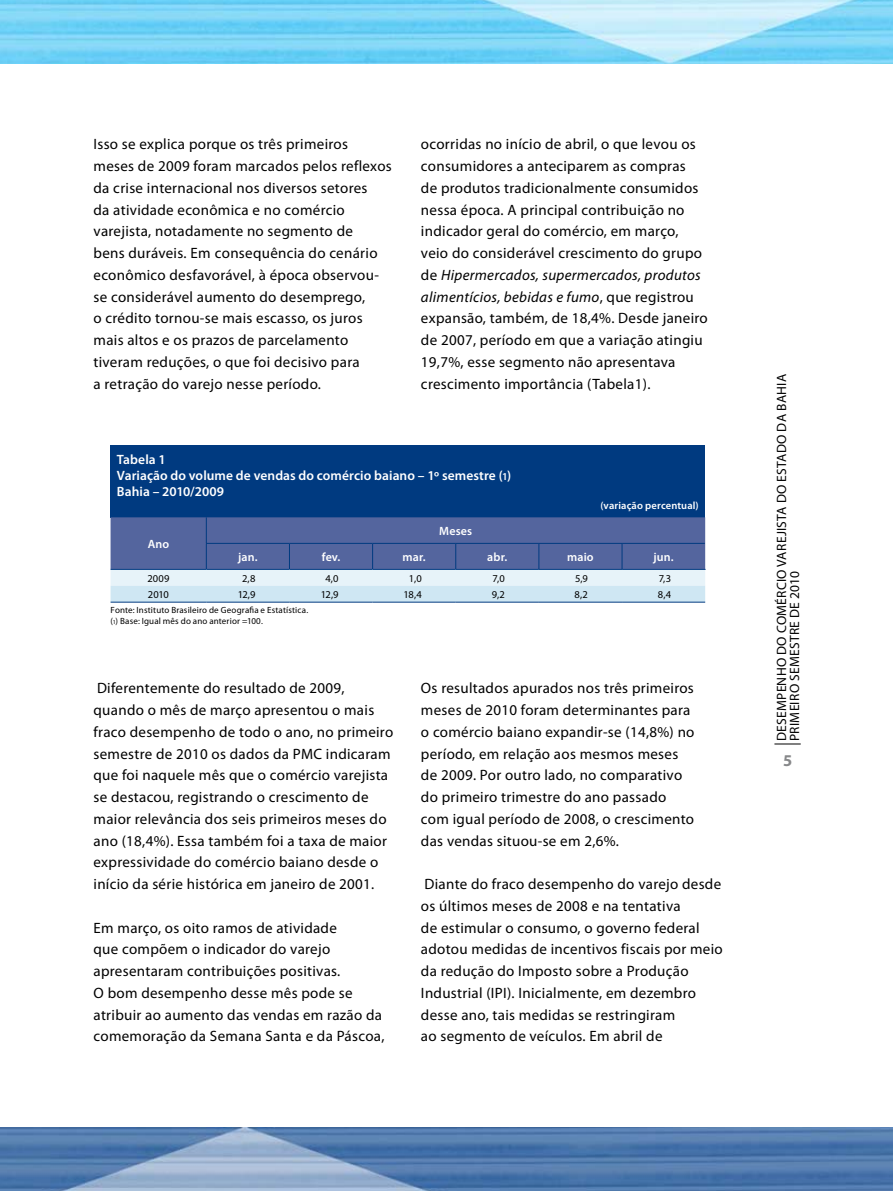
<style>
.page{position:relative;width:893px;height:1191px;background:#fff}
.page>*{position:absolute;margin:0;border:0;box-sizing:border-box;transform-origin:0 0}
.t1{font:700 16.5px "Myriad Pro";color:#87888a}
.t2{font:15px/21.8px "Myriad Pro";letter-spacing:.02em;color:#000}
.t3{font:600 13.5px/16.2px "Myriad Pro";letter-spacing:.005em;color:#fff}
.t4{font:13.5px/13.2px "Myriad Pro";letter-spacing:.02em;color:#000}
.t5{font:600 12px "Myriad Pro";letter-spacing:.01em;color:#fff}
.t6{font:10.5px "Myriad Pro";letter-spacing:-.03em;color:#000}
.t7{font:600 10.5px "Myriad Pro";letter-spacing:.015em;color:#fff}
.t8{font:9px/10.5px "Myriad Pro";letter-spacing:.015em;color:#000}
.s1{font-style:italic}
.s2{font-size:10.5px}
.s3{font-size:6px}
</style>
<div class="page">
<img style="left:0;top:1127px;width:893px;height:64px">
<img style="left:0;top:0;width:893px;height:64px">
<svg style="left:774px;top:743px;width:27px;height:1px"></svg>
<div style="left:111px;top:445px;width:594px;height:72px;background:#003a80"></div>
<svg style="left:111px;top:517px;width:594px;height:85px;background:#8597be"></svg>
<hr style="left:289px;top:543px;width:84px;height:1px;background:#003a80">
<hr style="left:373px;top:543px;width:83px;height:1px;background:#003a80">
<hr style="left:456px;top:543px;width:83px;height:1px;background:#003a80">
<hr style="left:539px;top:543px;width:83px;height:1px;background:#003a80">
<hr style="left:622px;top:543px;width:83px;height:1px;background:#003a80">
<hr style="left:111px;top:569px;width:95px;height:1px;background:#003a80">
<hr style="left:206px;top:569px;width:83px;height:1px;background:#003a80">
<hr style="left:289px;top:569px;width:84px;height:1px;background:#003a80">
<hr style="left:373px;top:569px;width:83px;height:1px;background:#003a80">
<hr style="left:456px;top:569px;width:83px;height:1px;background:#003a80">
<hr style="left:539px;top:569px;width:83px;height:1px;background:#003a80">
<hr style="left:622px;top:569px;width:84px;height:1px;background:#003a80">
<hr style="left:111px;top:602px;width:95px;height:1px;background:#003a80">
<hr style="left:206px;top:602px;width:83px;height:1px;background:#003a80">
<hr style="left:289px;top:602px;width:84px;height:1px;background:#003a80">
<hr style="left:373px;top:602px;width:83px;height:1px;background:#003a80">
<hr style="left:456px;top:602px;width:83px;height:1px;background:#003a80">
<hr style="left:539px;top:602px;width:83px;height:1px;background:#003a80">
<hr style="left:622px;top:602px;width:83px;height:1px;background:#003a80">
<p class="t2" style="left:94px;top:133px;width:300px">Isso se explica porque os três primeiros meses de 2009 foram marcados pelos reflexos da crise internacional nos diversos setores<br>da atividade econômica e no comércio varejista, notadamente no segmento de<br>bens duráveis. Em consequência do cenário econômico desfavorável, à época observou&shy;se considerável aumento do desemprego,<br>o crédito tornou-se mais escasso, os juros mais altos e os prazos de parcelamento tiveram reduções, o que foi decisivo para<br>a retração do varejo nesse período.</p>
<p class="t2" style="left:421px;top:133px;width:288px">ocorridas no início de abril, o que levou os consumidores a anteciparem as compras<br>de produtos tradicionalmente consumidos nessa época. A principal contribuição no indicador geral do comércio, em março, veio do considerável crescimento do grupo de <span class="s1">Hipermercados, supermercados, produtos alimentícios, bebidas e fumo</span>, que registrou expansão, também, de 18,4%. Desde janeiro de 2007, período em que a variação atingiu 19,7%, esse segmento não apresentava crescimento importância (Tabela1).</p>
<p class="t3" style="left:117px;top:451px;width:396px">Tabela 1<br>Variação do volume de vendas do comércio baiano – 1º semestre (<span class="s2">1</span>)<br>Bahia – 2010/2009</p>
<p class="t5" style="left:148px;top:536px;width:23px">Ano</p>
<p class="t5" style="left:439px;top:523px;width:34px">Meses</p>
<p class="t7" style="left:600px;top:498px;width:100px">(variação percentual)</p>
<p class="t5" style="left:238px;top:549px;width:21px">jan.</p>
<p class="t5" style="left:322px;top:549px;width:20px">fev.</p>
<p class="t5" style="left:403px;top:549px;width:25px">mar.</p>
<p class="t5" style="left:487px;top:549px;width:22px">abr.</p>
<p class="t5" style="left:567px;top:549px;width:28px">maio</p>
<p class="t5" style="left:654px;top:549px;width:22px">jun.</p>
<p class="t6" style="left:147px;top:571px;width:24px">2009</p>
<p class="t6" style="left:242px;top:571px;width:15px">2,8</p>
<p class="t6" style="left:325px;top:571px;width:15px">4,0</p>
<p class="t6" style="left:409px;top:571px;width:14px">1,0</p>
<p class="t6" style="left:493px;top:571px;width:14px">7,0</p>
<p class="t6" style="left:575px;top:571px;width:14px">5,9</p>
<p class="t6" style="left:659px;top:571px;width:14px">7,3</p>
<p class="t6" style="left:148px;top:588px;width:22px">2010</p>
<p class="t6" style="left:238px;top:588px;width:19px">12,9</p>
<p class="t6" style="left:321px;top:588px;width:19px">12,9</p>
<p class="t6" style="left:403px;top:588px;width:20px">18,4</p>
<p class="t6" style="left:492px;top:588px;width:15px">9,2</p>
<p class="t6" style="left:575px;top:588px;width:15px">8,2</p>
<p class="t6" style="left:658px;top:588px;width:15px">8,4</p>
<p class="t8" style="left:111px;top:605px;width:199px">Fonte: Instituto Brasileiro de Geografia e Estatística. (<span class="s3">1</span>) Base: Igual mês do ano anterior =100.</p>
<p class="t2" style="left:94px;top:677px;width:301px">Diferentemente do resultado de 2009, quando o mês de março apresentou o mais fraco desempenho de todo o ano, no primeiro semestre de 2010 os dados da PMC indicaram que foi naquele mês que o comércio varejista se destacou, registrando o crescimento de maior relevância dos seis primeiros meses do ano (18,4%). Essa também foi a taxa de maior expressividade do comércio baiano desde o início da série histórica em janeiro de 2001.</p>
<p class="t2" style="left:94px;top:916px;width:292px">Em março, os oito ramos de atividade<br>que compõem o indicador do varejo apresentaram contribuições positivas.<br>O bom desempenho desse mês pode se atribuir ao aumento das vendas em razão da comemoração da Semana Santa e da Páscoa,</p>
<p class="t2" style="left:421px;top:677px;width:275px">Os resultados apurados nos três primeiros meses de 2010 foram determinantes para o comércio baiano expandir-se (14,8%) no período, em relação aos mesmos meses de 2009. Por outro lado, no comparativo do primeiro trimestre do ano passado com igual período de 2008, o crescimento das vendas situou-se em 2,6%.</p>
<p class="t2" style="left:421px;top:873px;width:303px">Diante do fraco desempenho do varejo desde os últimos meses de 2008 e na tentativa<br>de estimular o consumo, o governo federal adotou medidas de incentivos fiscais por meio da redução do I mposto sobre a Produção<br>I ndustrial (IPI). I nicialmente, em dezembro desse ano, tais medidas se restringiram<br>ao segmento de veículos. Em abril de</p>
<p class="t4" style="left:775px;top:741px;width:367px;rotate:-90deg">Desempenho do comércio varejista do estado da Bahia primeiro semestre de 2010</p>
<p class="t1" style="left:783px;top:749px;width:11px">5</p>
</div>
